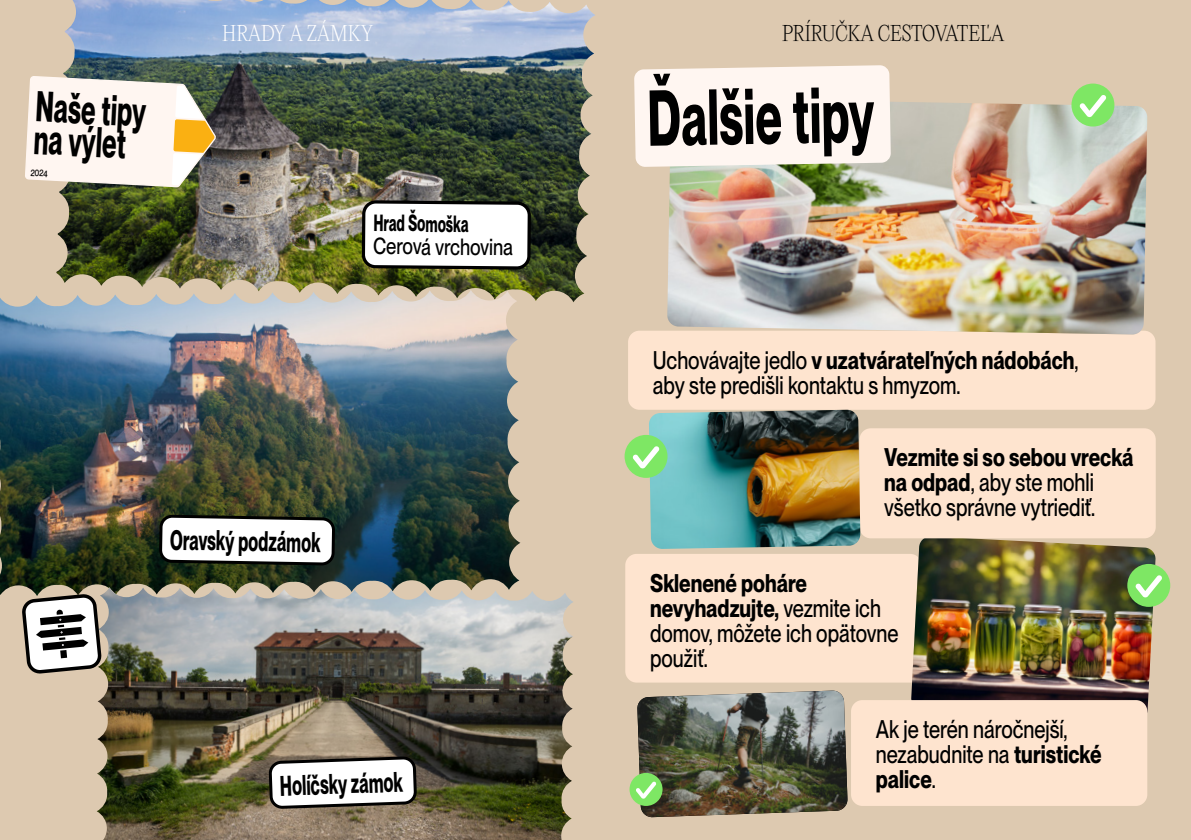
<style>
.page{position:relative;width:1191px;height:840px;background:#fff}
.page>*{position:absolute;margin:0;border:0;box-sizing:border-box;transform-origin:0 0}
.t1{font:77.2px "OT Neue Montreal Bold Squeezed";color:#000}
.t2{font:42px/32.6px "OT Neue Montreal Bold Squeezed";color:#000}
.t3{font:28px "OT Neue Montreal Bold Squeezed";color:#000}
.t4{font:27.8px "OT Neue Montreal Bold Squeezed";color:#000}
.t5{font:25px/25px "OT Neue Montreal Medium Semi Squeezed";color:#000}
.t6{font:25px/25px "OT Neue Montreal Bold Semi Squeezed";color:#000}
.t7{font:23px "OT Neue Montreal Medium Semi Squeezed";color:#000}
.t8{font:23px "OT Neue Montreal Bold Squeezed";color:#000}
.t9{font:200 20px "PP Editorial New";letter-spacing:-.02em;color:#000}
.t10{font:200 20px "PP Editorial New";color:#fff}
.t11{font:9.4px "OT Neue Montreal Medium Semi Squeezed";color:#000}
.s1{font-family:"OT Neue Montreal Medium Semi Squeezed"}
.s2{font-family:"OT Neue Montreal Bold Semi Squeezed"}
</style>
<div class="page">
<div style="left:0;top:0;width:1191px;height:839px;background:#ddc9b0"></div>
<img style="left:56px;top:0;width:535px;height:302px">
<img style="left:0;top:290px;width:360px;height:305px">
<img style="left:97px;top:587px;width:476px;height:252px">
<svg style="left:25px;top:76px;width:190px;height:153px;background:#c1bca7"></svg>
<img style="left:360px;top:0;width:172px;height:839px">
<svg style="left:158px;top:513px;width:175px;height:53px;background:#c6c8c5"></svg>
<svg style="left:267px;top:757px;width:151px;height:50px;background:#cfcecd"></svg>
<svg style="left:23px;top:595px;width:77px;height:77px;background:#a9a7a5"></svg>
<div style="left:625px;top:553px;width:296px;height:129px;background:#fee4cf;border-radius:11px"></div>
<div style="left:628px;top:330px;width:527px;height:79px;background:#fee4cf;border-radius:11px"></div>
<img style="left:667px;top:98px;width:480px;height:236px">
<img style="left:911px;top:536px;width:244px;height:177px">
<div style="left:634px;top:65px;width:257px;height:102px;background:#fff6f1"></div>
<div style="left:1071px;top:83px;width:43px;height:43px;background:#7ee764;border-radius:50%"></div>
<svg style="left:1079px;top:95px;width:27px;height:22px"></svg>
<div style="left:859px;top:428px;width:296px;height:110px;background:#fee4cf;border-radius:11px"></div>
<div style="left:851px;top:699px;width:296px;height:106px;background:#fee4cf;border-radius:11px"></div>
<div style="left:624px;top:434px;width:43px;height:43px;background:#7ee764;border-radius:50%"></div>
<img style="left:632px;top:409px;width:228px;height:139px">
<div style="left:1127px;top:563px;width:43px;height:43px;background:#7ee764;border-radius:50%"></div>
<svg style="left:1135px;top:575px;width:27px;height:22px"></svg>
<svg style="left:629px;top:772px;width:33px;height:33px"></svg>
<img style="left:635px;top:690px;width:212px;height:126px">
<h2 class="t2" style="left:36px;top:91px;width:112px;rotate:3deg">Naše tipy na výlet</h2>
<p class="t11" style="left:31px;top:167px;width:19px;rotate:3deg">2024</p>
<p class="t10" style="left:222px;top:20px;width:153px">HRADY A ZÁMKY</p>
<p class="t9" style="left:782px;top:20px;width:223px">PRÍRUČKA CESTOVATEĽA</p>
<p class="t8" style="left:374px;top:208px;width:97px;rotate:1deg">Hrad Šomoška</p>
<p class="t7" style="left:374px;top:231px;width:141px;rotate:1deg">Cerová vrchovina</p>
<h1 class="t1" style="left:646px;top:72px;width:229px;rotate:-1deg">Ďalšie tipy</h1>
<p class="t3" style="left:170px;top:522px;width:152px;rotate:1deg">Oravský podzámok</p>
<p class="t4" style="left:279px;top:768px;width:124px;rotate:-2deg">Holíčsky zámok</p>
<p class="t6" style="left:653px;top:347px;width:427px"><span class="s1">Uchovávajte jedlo</span> v uzatvárateľných nádobách<span class="s1">,</span></p>
<p class="t5" style="left:653px;top:372px;width:309px">aby ste predišli kontaktu s hmyzom.</p>
<p class="t6" style="left:884px;top:445px;width:251px">Vezmite si so sebou vrecká</p>
<p class="t5" style="left:884px;top:469px;width:212px"><span class="s2">na odpad</span>, aby ste mohli všetko správne vytriediť.</p>
<p class="t6" style="left:650px;top:570px;width:232px">Sklenené poháre nevyhadzujte, <span class="s1">vezmite ich</span></p>
<p class="t5" style="left:650px;top:620px;width:250px">domov, môžete ich opätovne použiť.</p>
<p class="t5" style="left:876px;top:716px;width:227px">Ak je terén náročnejší, nezabudnite na <span class="s2">turistické</span></p>
<p class="t6" style="left:876px;top:766px;width:62px">palice<span class="s1">.</span></p>
</div>
